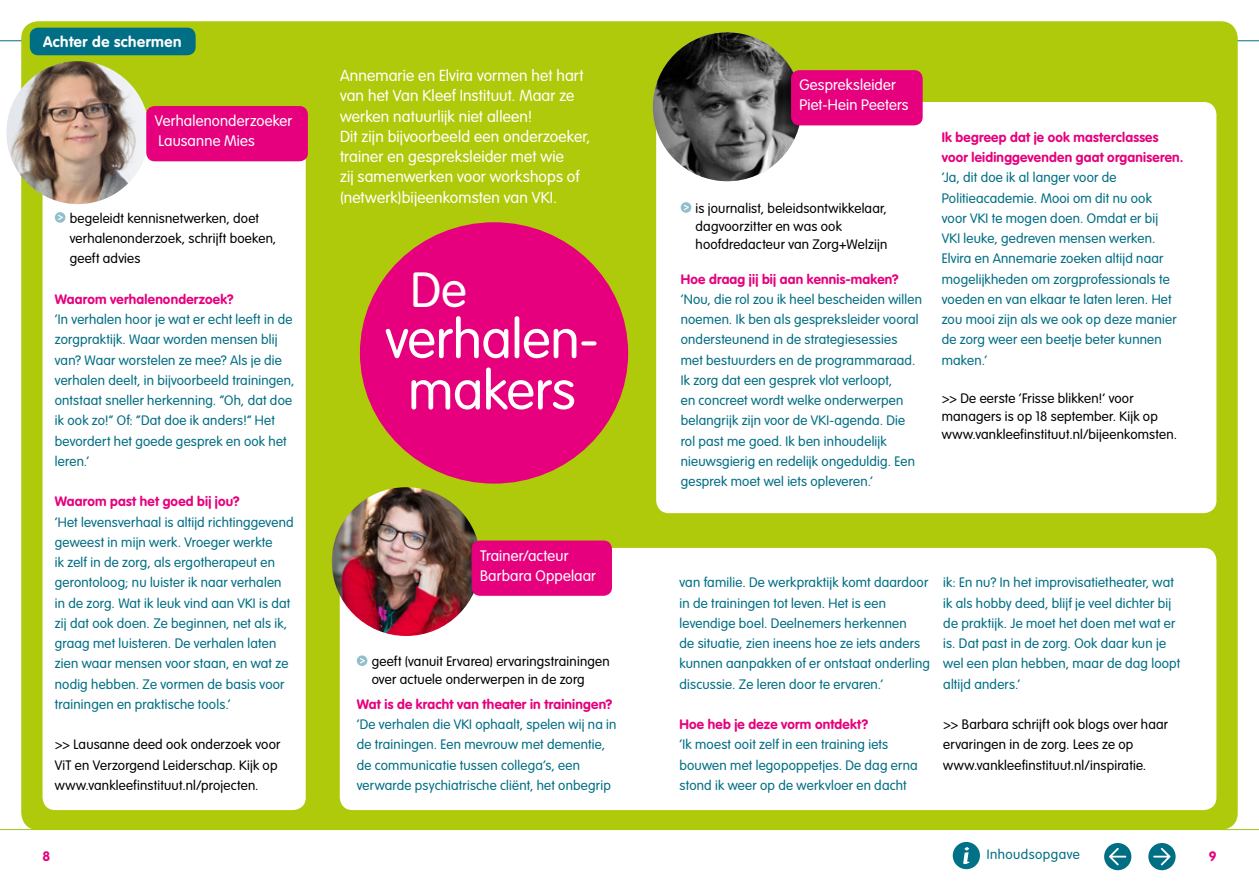
<style>
.page{position:relative;width:1259px;height:893px;background:#fff}
.page>*{position:absolute;margin:0;border:0;box-sizing:border-box;transform-origin:0 0}
.t1{font:300 54px/51.3px "VAG Rounded Std";color:#fff;text-align:center}
.t2{font:300 48.6px "VAG Rounded Std";color:#fff}
.t3{font:300 15.75px/20.2px "VAG Rounded Std";letter-spacing:.01em;color:#fff}
.t4{font:300 15px/20.2px "VAG Rounded Std";letter-spacing:.01em;color:#fff}
.t5{font:700 15px "VAG Rounded Std";letter-spacing:.035em;color:#fff}
.t6{font:300 13.5px/20.2px "VAG Rounded Std";letter-spacing:.015em;color:#006e84}
.t7{font:300 13.5px/20.2px "VAG Rounded Std";letter-spacing:.015em;color:#000}
.t8{font:700 13.5px/20.2px "VAG Rounded Std";letter-spacing:.015em;color:#e6007d}
.t9{font:300 13.5px "VAG Rounded Std";letter-spacing:.035em;color:#006e84}
</style>
<div class="page">
<hr style="left:0;top:829px;width:1259px;height:1px;background:#a2c617">
<hr style="left:0;top:40px;width:1259px;height:1px;background:#006e84">
<div style="left:21px;top:21px;width:1216px;height:809px;background:#afca0b;border-radius:17px"></div>
<div style="left:1148px;top:843px;width:27px;height:27px;background:#006e84;border-radius:50%"></div>
<svg style="left:1153px;top:848px;width:17px;height:17px"></svg>
<div style="left:1104px;top:843px;width:27px;height:27px;background:#006e84;border-radius:50%"></div>
<svg style="left:1109px;top:848px;width:17px;height:17px"></svg>
<div style="left:952px;top:842px;width:28px;height:27px;background:#007188;border-radius:50%"></div>
<svg style="left:963px;top:847px;width:6px;height:17px"></svg>
<div style="left:43px;top:136px;width:263px;height:674px;background:#fff;border-radius:13px"></div>
<img style="left:6px;top:61px;width:143px;height:143px;border-radius:71px">
<div style="left:55px;top:212px;width:10px;height:11px;background:#91c0cc;border-radius:50%"></div>
<svg style="left:58px;top:215px;width:5px;height:5px"></svg>
<div style="left:146px;top:106px;width:162px;height:55px;background:#e6007d;border-radius:9px"></div>
<div style="left:340px;top:548px;width:876px;height:262px;background:#fff;border-radius:13px"></div>
<div style="left:357px;top:655px;width:10px;height:11px;background:#91c0cc;border-radius:50%"></div>
<svg style="left:360px;top:658px;width:5px;height:5px"></svg>
<div style="left:656px;top:102px;width:560px;height:411px;background:#fff;border-radius:13px"></div>
<img style="left:653px;top:32px;width:148px;height:149px;border-radius:74px">
<div style="left:681px;top:202px;width:10px;height:11px;background:#91c0cc;border-radius:50%"></div>
<svg style="left:684px;top:205px;width:5px;height:5px"></svg>
<img style="left:332px;top:487px;width:148px;height:149px;border-radius:74px">
<div style="left:360px;top:222px;width:268px;height:262px;background:#e6007d;border-radius:50%"></div>
<div style="left:30px;top:28px;width:166px;height:27px;background:#006e84;border-radius:9px"></div>
<div style="left:791px;top:70px;width:131px;height:55px;background:#e6007d;border-radius:9px"></div>
<div style="left:471px;top:540px;width:141px;height:56px;background:#e6007d;border-radius:9px"></div>
<p class="t5" style="left:43px;top:33px;width:140px">Achter de schermen</p>
<p class="t4" style="left:155px;top:111px;width:139px">Verhalenonderzoeker<br>Lausanne Mies</p>
<p class="t7" style="left:70px;top:208px;width:208px">begeleidt kennisnetwerken, doet verhalenonderzoek, schrijft boeken, geeft advies</p>
<p class="t8" style="left:55px;top:289px;width:180px">Waarom verhalenonderzoek?</p>
<p class="t6" style="left:55px;top:310px;width:241px">‘In verhalen hoor je wat er echt leeft in de zorgpraktijk. Waar worden mensen blij van? Waar worstelen ze mee? Als je die verhalen deelt, in bijvoorbeeld trainingen, ontstaat sneller herkenning. “Oh, dat doe ik ook zo!” Of: “Dat doe ik anders!” Het bevordert het goede gesprek en ook het leren.’</p>
<p class="t8" style="left:55px;top:492px;width:186px">Waarom past het goed bij jou?</p>
<p class="t6" style="left:55px;top:512px;width:240px">‘Het levensverhaal is altijd richtinggevend geweest in mijn werk. Vroeger werkte<br>ik zelf in de zorg, als ergotherapeut en gerontoloog; nu luister ik naar verhalen in de zorg. Wat ik leuk vind aan VKI is dat zij dat ook doen. Ze beginnen, net als ik, graag met luisteren. De verhalen laten zien waar mensen voor staan, en wat ze nodig hebben. Ze vormen de basis voor trainingen en praktische tools.’</p>
<p class="t7" style="left:55px;top:735px;width:227px">&gt;&gt; Lausanne deed ook onderzoek voor<br>ViT en Verzorgend Leiderschap. Kijk op www.vankleefinstituut.nl/projecten.</p>
<p class="t3" style="left:340px;top:66px;width:252px">Annemarie en Elvira vormen het hart van het Van Kleef Instituut. Maar ze werken natuurlijk niet alleen!<br>Dit zijn bijvoorbeeld een onderzoeker, trainer en gespreksleider met wie<br>zij samenwerken voor workshops of (netwerk)bijeenkomsten van VKI.</p>
<h2 class="t2" style="left:410px;top:262px;width:58px">De</h2>
<h1 class="t1" style="left:385px;top:315px;width:214px">verhalen&shy;makers</h1>
<p class="t4" style="left:480px;top:546px;width:117px">Trainer/acteur<br>Barbara Oppelaar</p>
<p class="t7" style="left:372px;top:653px;width:239px;line-height:18px">geeft (vanuit Ervarea) ervaringstrainingen over actuele onderwerpen in de zorg</p>
<p class="t8" style="left:357px;top:694px;width:257px">Wat is de kracht van theater in trainingen?</p>
<p class="t6" style="left:357px;top:715px;width:261px">‘De verhalen die VKI ophaalt, spelen wij na in de trainingen. Een mevrouw met dementie, de communicatie tussen collega’s, een verwarde psychiatrische cliënt, het onbegrip</p>
<p class="t4" style="left:799px;top:75px;width:111px">Gespreksleider<br>Piet-Hein Peeters</p>
<p class="t7" style="left:695px;top:200px;width:193px;line-height:18px">is journalist, beleidsontwikkelaar, dagvoorzitter en was ook hoofdredacteur van Zorg+Welzijn</p>
<p class="t8" style="left:681px;top:269px;width:219px">Hoe draag jij bij aan kennis-maken?</p>
<p class="t6" style="left:681px;top:289px;width:243px">‘Nou, die rol zou ik heel bescheiden willen noemen. Ik ben als gespreksleider vooral ondersteunend in de strategiesessies met bestuurders en de programmaraad.<br>Ik zorg dat een gesprek vlot verloopt,<br>en concreet wordt welke onderwerpen belangrijk zijn voor de VKI-agenda. Die rol past me goed. Ik ben inhoudelijk nieuwsgierig en redelijk ongeduldig. Een gesprek moet wel iets opleveren.’</p>
<p class="t8" style="left:942px;top:127px;width:243px">Ik begreep dat je ook masterclasses voor leidinggevenden gaat organiseren.</p>
<p class="t6" style="left:942px;top:168px;width:236px">‘Ja, dit doe ik al langer voor de Politieacademie. Mooi om dit nu ook voor VKI te mogen doen. Omdat er bij VKI leuke, gedreven mensen werken.<br>Elvira en Annemarie zoeken altijd naar mogelijkheden om zorgprofessionals te voeden en van elkaar te laten leren. Het zou mooi zijn als we ook op deze manier de zorg weer een beetje beter kunnen maken.’</p>
<p class="t7" style="left:942px;top:389px;width:237px;line-height:18px">&gt;&gt; De eerste ‘Frisse blikken!’ voor managers is op 18 september. Kijk op www.vankleefinstituut.nl/bijeenkomsten.</p>
<p class="t6" style="left:679px;top:573px;width:252px">van familie. De werkpraktijk komt daardoor in de trainingen tot leven. Het is een levendige boel. Deelnemers herkennen<br>de situatie, zien ineens hoe ze iets anders kunnen aanpakken of er ontstaat onderling discussie. Ze leren door te ervaren.’</p>
<p class="t8" style="left:679px;top:715px;width:190px">Hoe heb je deze vorm ontdekt?</p>
<p class="t6" style="left:679px;top:735px;width:239px">‘Ik moest ooit zelf in een training iets bouwen met legopoppetjes. De dag erna stond ik weer op de werkvloer en dacht</p>
<p class="t6" style="left:943px;top:573px;width:238px">ik: En nu? In het improvisatietheater, wat ik als hobby deed, blijf je veel dichter bij de praktijk. Je moet het doen met wat er is. Dat past in de zorg. Ook daar kun je wel een plan hebben, maar de dag loopt altijd anders.’</p>
<p class="t7" style="left:943px;top:715px;width:226px">&gt;&gt; Barbara schrijft ook blogs over haar ervaringen in de zorg. Lees ze op www.vankleefinstituut.nl/inspiratie.</p>
<p class="t8" style="left:43px;top:846px;width:9px">8</p>
<p class="t9" style="left:986px;top:846px;width:95px">Inhoudsopgave</p>
<p class="t8" style="left:1208px;top:846px;width:9px">9</p>
</div>
